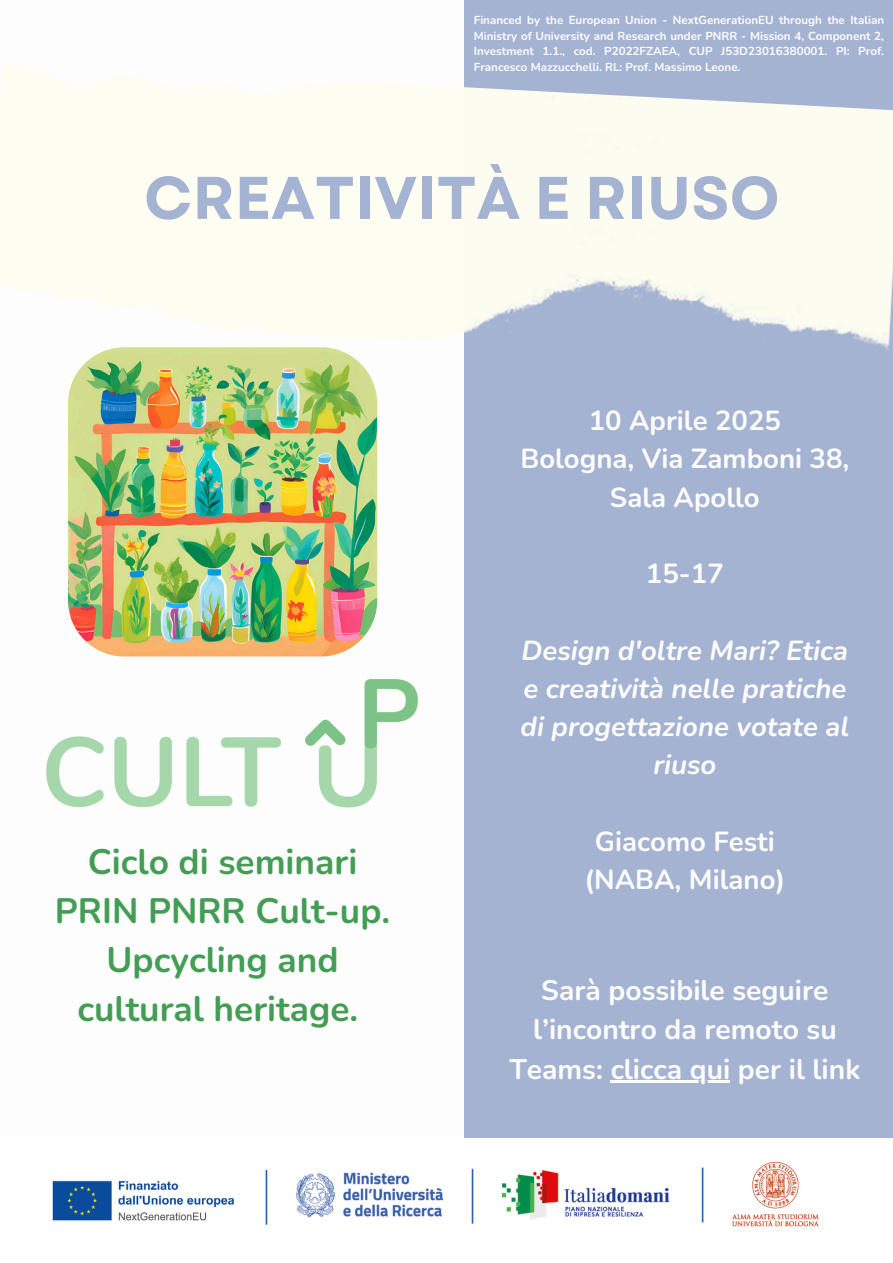
<style>
.page{position:relative;width:893px;height:1263px;background:#fff}
.page>*{position:absolute;margin:0;border:0;box-sizing:border-box;transform-origin:0 0}
.t1{font:700 60px "Garet";color:#a5b3d2}
.t2{font:700 35.25px/48.9px "Nunito";color:#449d55;text-align:center}
.t3{font:700 28.2px/39.4px "Nunito";color:#fefdfd;text-align:center}
.t4{font:italic 700 27.53px/38.2px "Nunito";color:#fefdfd;text-align:center}
.t5{font:700 27.53px/38.2px "Nunito";color:#fefdfd;text-align:center}
.t6{font:700 11.55px/15.8px "Nunito";color:#fefdfd;text-align:justify}
</style>
<div class="page">
<img style="left:52px;top:1162px;width:767px;height:65px">
<div style="left:465px;top:0;width:428px;height:1138px;background:#a5b3d2"></div>
<img style="left:0;top:62px;width:893px;height:305px">
<img style="left:68px;top:347px;width:309px;height:309px">
<img style="left:46px;top:679px;width:371px;height:129px">
<hr style="left:610px;top:1080px;width:120px;height:3px;background:#fefdfd">
<p class="t6" style="left:474px;top:12px;width:412px">Financed by the European Union - NextGenerationEU through the Italian Ministry of University and Research under PNRR - Mission 4, Component 2, Investment 1.1., cod. P2022FZAEA, CUP J53D23016380001. PI: Prof.<br>Francesco Mazzucchelli. RL: Prof. Massimo Leone.</p>
<h3 class="t1" style="left:144px;top:155px;width:637px">CREATIVITÀ E RIUSO</h3>
<h3 class="t5" style="left:520px;top:402px;width:330px">10 Aprile 2025<br>Bologna, Via Zamboni 38,<br>Sala Apollo</h3>
<p class="t5" style="left:646px;top:555px;width:79px">15-17</p>
<p class="t2" style="left:55px;top:837px;width:337px">Ciclo di seminari<br>PRIN PNRR Cult-up.<br>Upcycling and cultural heritage.</p>
<h1 class="t4" style="left:520px;top:631px;width:330px">Design d'oltre Mari? Etica e creatività nelle pratiche di progettazione votate al riuso</h1>
<p class="t5" style="left:584px;top:823px;width:202px">Giacomo Festi (NABA, Milano)</p>
<h3 class="t3" style="left:509px;top:971px;width:352px">Sarà possibile seguire l’incontro da remoto su<br>Teams: clicca qui per il link</h3>
</div>
